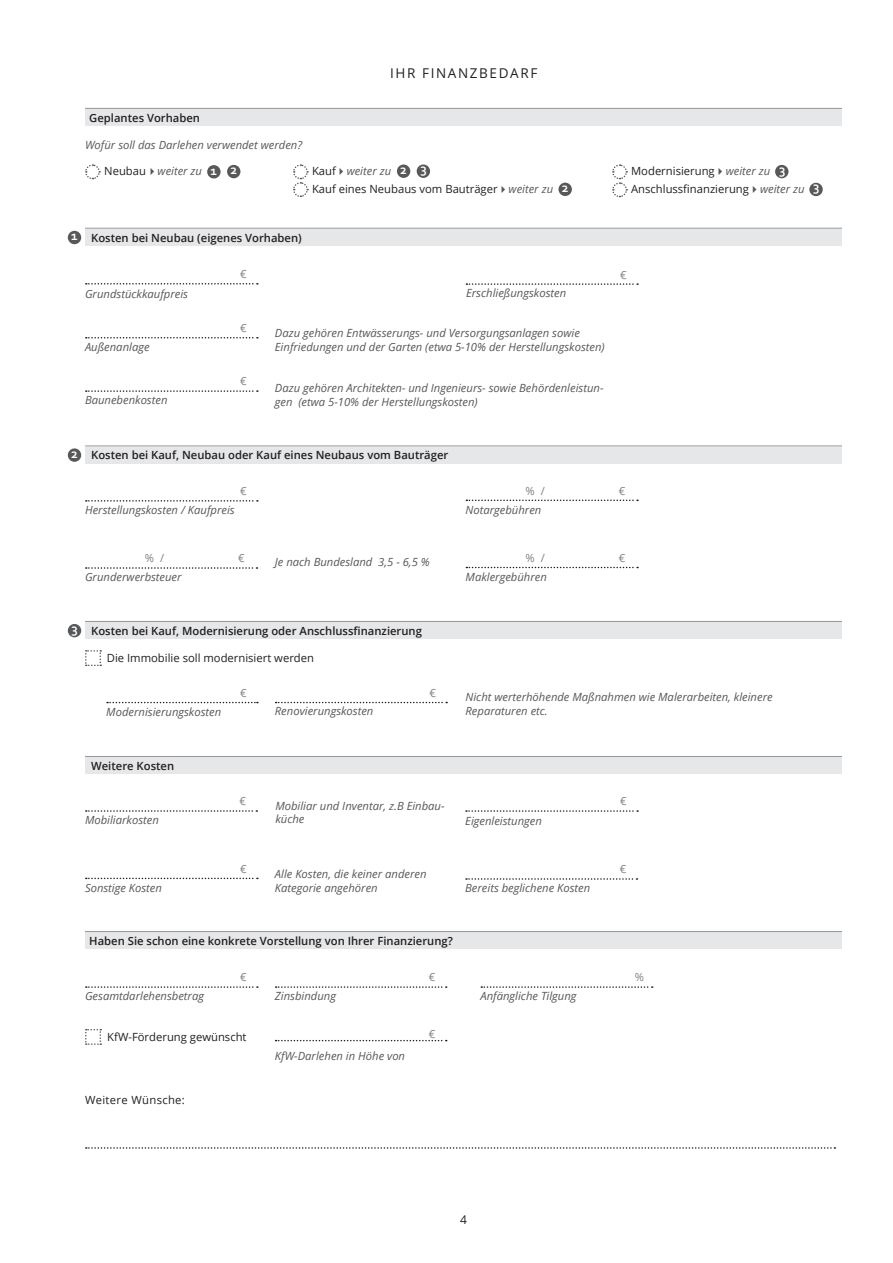
<style>
.page{position:relative;width:893px;height:1263px;background:#fff}
.page>*{position:absolute;margin:0;border:0;box-sizing:border-box;transform-origin:0 0}
.t1{font:13.5px "Open Sans";letter-spacing:.12em;color:#231f20}
.t2{font:700 13.5px "Corbel";color:#fff}
.t3{font:12px "Open Sans";color:#231f20}
.t4{font:italic 11.25px/13.5px "Open Sans";color:#57585a}
.t5{font:600 11.25px "Open Sans";color:#231f20}
.t6{font:11.25px/18px "Open Sans";color:#231f20}
.t7{font:11.25px "Open Sans";color:#808285}
.t8{font:11.25px "Open Sans";letter-spacing:.03em;color:#231f20}
.s1{font-style:normal;color:#231f20}
.s2{color:#57585a}
.s3{font-style:italic;color:#57585a}
</style>
<div class="page">
<div style="left:85px;top:932px;width:757px;height:17px;background:#e6e7e9"></div>
<div style="left:85px;top:229px;width:757px;height:17px;background:#e6e7e9"></div>
<div style="left:85px;top:447px;width:757px;height:16px;background:#e6e7e9"></div>
<div style="left:85px;top:622px;width:757px;height:17px;background:#e6e7e9"></div>
<div style="left:85px;top:757px;width:757px;height:17px;background:#e6e7e9"></div>
<svg style="left:85px;top:164px;width:16px;height:16px"></svg>
<svg style="left:293px;top:164px;width:16px;height:33px"></svg>
<svg style="left:612px;top:164px;width:16px;height:34px"></svg>
<svg style="left:276px;top:986px;width:171px;height:2px"></svg>
<svg style="left:86px;top:986px;width:172px;height:2px"></svg>
<svg style="left:86px;top:1147px;width:749px;height:2px"></svg>
<svg style="left:481px;top:986px;width:172px;height:2px"></svg>
<svg style="left:466px;top:283px;width:172px;height:2px"></svg>
<svg style="left:107px;top:702px;width:151px;height:1px"></svg>
<svg style="left:466px;top:810px;width:172px;height:2px"></svg>
<svg style="left:86px;top:500px;width:172px;height:2px"></svg>
<svg style="left:86px;top:283px;width:172px;height:2px"></svg>
<svg style="left:86px;top:810px;width:171px;height:2px"></svg>
<svg style="left:466px;top:878px;width:171px;height:2px"></svg>
<svg style="left:86px;top:337px;width:172px;height:1px"></svg>
<svg style="left:86px;top:390px;width:172px;height:2px"></svg>
<svg style="left:86px;top:567px;width:171px;height:2px"></svg>
<svg style="left:466px;top:499px;width:172px;height:2px"></svg>
<svg style="left:466px;top:567px;width:172px;height:1px"></svg>
<svg style="left:276px;top:1040px;width:171px;height:1px"></svg>
<svg style="left:85px;top:1029px;width:16px;height:16px"></svg>
<svg style="left:85px;top:650px;width:16px;height:16px"></svg>
<div style="left:775px;top:165px;width:13px;height:13px;background:#57585a;border-radius:50%"></div>
<div style="left:417px;top:164px;width:13px;height:14px;background:#57585a;border-radius:50%"></div>
<div style="left:809px;top:183px;width:14px;height:13px;background:#57585a;border-radius:50%"></div>
<div style="left:558px;top:183px;width:14px;height:13px;background:#57585a;border-radius:50%"></div>
<div style="left:397px;top:164px;width:13px;height:14px;background:#57585a;border-radius:50%"></div>
<div style="left:207px;top:165px;width:14px;height:13px;background:#57585a;border-radius:50%"></div>
<div style="left:68px;top:231px;width:13px;height:13px;background:#57585a;border-radius:50%"></div>
<div style="left:68px;top:448px;width:13px;height:14px;background:#57585a;border-radius:50%"></div>
<div style="left:68px;top:624px;width:13px;height:13px;background:#57585a;border-radius:50%"></div>
<svg style="left:86px;top:878px;width:172px;height:1px"></svg>
<hr style="left:85px;top:228px;width:757px;height:1px;background:#939598">
<hr style="left:85px;top:446px;width:757px;height:1px;background:#939598">
<hr style="left:85px;top:621px;width:757px;height:1px;background:#939598">
<hr style="left:85px;top:756px;width:757px;height:1px;background:#939598">
<hr style="left:85px;top:931px;width:757px;height:1px;background:#939598">
<div style="left:85px;top:109px;width:757px;height:17px;background:#e6e7e9"></div>
<hr style="left:85px;top:108px;width:757px;height:1px;background:#939598">
<svg style="left:276px;top:702px;width:171px;height:1px"></svg>
<div style="left:227px;top:165px;width:13px;height:13px;background:#57585a;border-radius:50%"></div>
<p class="t5" style="left:89px;top:110px;width:112px">Geplantes Vorhaben</p>
<p class="t1" style="left:390px;top:64px;width:146px">Ihr Fi nanzbedarf</p>
<p class="t4" style="left:85px;top:138px;width:219px">Wofür soll das Darlehen verwendet werden?</p>
<p class="t4" style="left:104px;top:164px;width:99px"><span class="s1">N eubau</span>✔weiter zu</p>
<p class="t6" style="left:631px;top:162px;width:175px">Modernisierung<span class="s2">✔</span><span class="s3">weiter zu<br></span>Anschlussfinanzierung<span class="s2">✔</span><span class="s3">weiter zu</span></p>
<p class="t6" style="left:312px;top:162px;width:243px">Kauf<span class="s2">✔</span><span class="s3">weiter zu<br></span>Kauf eines N eubaus vom Bauträger<span class="s2">✔</span><span class="s3">weiter zu</span></p>
<p class="t2" style="left:421px;top:160px;width:8px">3</p>
<p class="t2" style="left:779px;top:161px;width:8px">3</p>
<p class="t2" style="left:562px;top:179px;width:8px">2</p>
<p class="t2" style="left:813px;top:179px;width:8px">3</p>
<p class="t2" style="left:210px;top:162px;width:8px">1</p>
<p class="t2" style="left:400px;top:161px;width:8px">2</p>
<p class="t2" style="left:230px;top:162px;width:8px">2</p>
<p class="t2" style="left:71px;top:227px;width:8px">1</p>
<p class="t5" style="left:91px;top:230px;width:212px">Kosten bei Neubau (eigenes Vorhaben)</p>
<p class="t4" style="left:85px;top:287px;width:105px">Grundstückkaufpreis</p>
<p class="t7" style="left:240px;top:266px;width:8px">€</p>
<p class="t4" style="left:466px;top:286px;width:102px">Erschließungskosten</p>
<p class="t7" style="left:620px;top:267px;width:8px">€</p>
<p class="t4" style="left:85px;top:339px;width:66px">Außenanlage</p>
<p class="t4" style="left:85px;top:393px;width:84px">Baunebenkosten</p>
<p class="t7" style="left:240px;top:320px;width:8px">€</p>
<p class="t7" style="left:240px;top:374px;width:8px">€</p>
<p class="t4" style="left:275px;top:326px;width:331px">Dazu gehören Entwässerungs- und Versorgungsanlagen sowie<br>Einfriedungen und der Garten (etwa 5-10% der Herstellungskosten)</p>
<p class="t4" style="left:275px;top:381px;width:330px">Dazu gehören Architekten- und Ingenieurs- sowie Behördenleistun&shy;gen (etwa 5-10% der Herstellungskosten)</p>
<p class="t2" style="left:71px;top:445px;width:8px">2</p>
<p class="t5" style="left:91px;top:448px;width:359px">Kosten bei Kauf, Neubau oder Kauf eines Neubaus vom Bauträger</p>
<p class="t7" style="left:240px;top:483px;width:8px">€</p>
<p class="t4" style="left:85px;top:503px;width:151px">Herstellungskosten / Kaufpreis</p>
<p class="t7" style="left:145px;top:550px;width:21px">% /</p>
<p class="t4" style="left:85px;top:570px;width:98px">Grunderwerbsteuer</p>
<p class="t7" style="left:238px;top:550px;width:8px">€</p>
<p class="t4" style="left:275px;top:554px;width:156px">Je nach Bundesland 3,5 - 6,5 %</p>
<p class="t2" style="left:71px;top:620px;width:8px">3</p>
<p class="t5" style="left:91px;top:623px;width:332px">Kosten bei Kauf, Modernisierung oder Anschlussfinanzierung</p>
<p class="t6" style="left:107px;top:648px;width:209px">Die Immobilie soll modernisiert werden</p>
<p class="t4" style="left:106px;top:705px;width:116px">Modernisierungskosten</p>
<p class="t7" style="left:240px;top:685px;width:8px">€</p>
<p class="t4" style="left:275px;top:704px;width:100px">Renovierungskosten</p>
<p class="t7" style="left:429px;top:685px;width:8px">€</p>
<p class="t7" style="left:526px;top:483px;width:21px">% /</p>
<p class="t4" style="left:466px;top:503px;width:77px">Notargebühren</p>
<p class="t7" style="left:526px;top:550px;width:21px">% /</p>
<p class="t4" style="left:466px;top:570px;width:83px">Maklergebühren</p>
<p class="t7" style="left:619px;top:483px;width:8px">€</p>
<p class="t7" style="left:619px;top:550px;width:8px">€</p>
<p class="t4" style="left:466px;top:690px;width:309px">Nicht werterhöhende Maßnahmen wie Malerarbeiten, kleinere<br>Reparaturen etc.</p>
<p class="t5" style="left:91px;top:758px;width:85px">Weitere Kosten</p>
<p class="t4" style="left:85px;top:813px;width:75px">Mobiliarkosten</p>
<p class="t7" style="left:239px;top:793px;width:8px">€</p>
<p class="t4" style="left:275px;top:799px;width:171px">Mobiliar und Inventar, z.B Einbau&shy;küche</p>
<p class="t4" style="left:465px;top:813px;width:78px">Eigenleistungen</p>
<p class="t7" style="left:620px;top:794px;width:8px">€</p>
<p class="t4" style="left:85px;top:881px;width:78px">Sonstige Kosten</p>
<p class="t7" style="left:240px;top:861px;width:8px">€</p>
<p class="t4" style="left:275px;top:867px;width:153px">Alle Kosten, die keiner anderen<br>Kategorie angehören</p>
<p class="t4" style="left:465px;top:881px;width:127px">Bereits beglichene Kosten</p>
<p class="t7" style="left:620px;top:861px;width:8px">€</p>
<p class="t5" style="left:89px;top:933px;width:365px">Haben Sie schon eine konkrete Vorstellung von Ihrer Finanzierung?</p>
<p class="t7" style="left:240px;top:970px;width:8px">€</p>
<p class="t7" style="left:429px;top:970px;width:8px">€</p>
<p class="t7" style="left:635px;top:970px;width:11px">%</p>
<p class="t4" style="left:85px;top:989px;width:120px">Gesamtdarlehensbetrag</p>
<p class="t4" style="left:275px;top:989px;width:63px">Zinsbindung</p>
<p class="t4" style="left:480px;top:988px;width:98px">Anfängliche Tilgung</p>
<p class="t6" style="left:107px;top:1027px;width:141px">KfW-Förderung gewünscht</p>
<p class="t7" style="left:429px;top:1026px;width:8px">€</p>
<p class="t8" style="left:85px;top:1092px;width:101px">Weitere Wünsche:</p>
<p class="t4" style="left:275px;top:1049px;width:132px">KfW-Darlehen in Höhe von</p>
<p class="t3" style="left:460px;top:1212px;width:8px">4</p>
</div>
